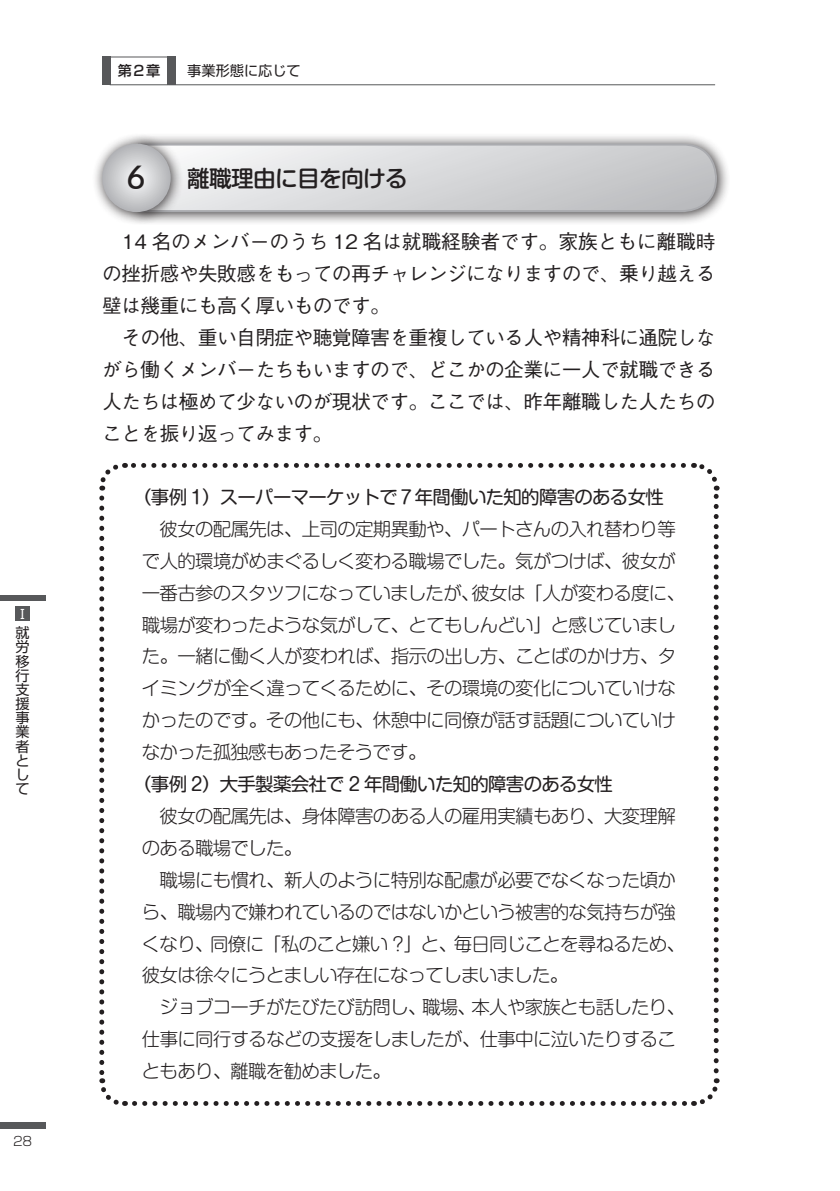
<style>
.page{position:relative;width:840px;height:1191px;background:#fff}
.page>*{position:absolute;margin:0;border:0;box-sizing:border-box;transform-origin:0 0}
.t1{font:34px "OCRB";color:#231f20}
.小見出し{font:500 22.6px "Shin M Go Pro";letter-spacing:-.03em;color:#231f20}
.本文{font:500 19.8px/31.8px "Gothic BBB Pro";letter-spacing:-.035em;color:#231f20;text-align:justify}
.事例-本文{font:300 18.4px/31.8px "Shin M Go Pro";letter-spacing:-.035em;color:#231f20}
.事例-見出し{font:18.4px "Shin M Go Pro";letter-spacing:-.04em;color:#231f20}
.t2{font:14.2px/14.2px "Shin Go Pro";color:#231f20;text-align:justify}
.t3{font:500 14.2px "Shin Go Pro";color:#231f20}
.t4{font:300 12.8px "Shin Go Pro";color:#231f20}
.t5{font:12.8px "Shin Go Pro";color:#fff}
</style>
<div class="page">
<div style="left:126px;top:132px;width:603px;height:93px;background:#231f20;opacity:.9"></div>
<svg style="left:183px;top:143px;width:534px;height:70px;background:#d2d3d5"></svg>
<div style="left:91px;top:132px;width:92px;height:92px;background:#231f20;opacity:.9"></div>
<svg style="left:102px;top:144px;width:69px;height:68px;background:#c9cacc"></svg>
<svg style="left:99px;top:498px;width:27px;height:608px"></svg>
<svg style="left:134px;top:1078px;width:586px;height:28px"></svg>
<svg style="left:692px;top:463px;width:28px;height:607px"></svg>
<svg style="left:99px;top:463px;width:584px;height:27px"></svg>
<div style="left:102px;top:57px;width:9px;height:28px;background:#57585a"></div>
<div style="left:110px;top:57px;width:58px;height:28px;border:1px solid #57585a"></div>
<div style="left:167px;top:57px;width:9px;height:28px;background:#57585a"></div>
<hr style="left:168px;top:84px;width:546px;height:1px;background:#57585a">
<div style="left:0;top:595px;width:45px;height:6px;background:#57585a"></div>
<div style="left:16px;top:607px;width:14px;height:14px;background:#57585a"></div>
<div style="left:0;top:1123px;width:45px;height:6px;background:#57585a"></div>
<p class="t5" style="left:16px;top:603px;width:14px">Ⅰ</p>
<p class="t2" style="left:16px;top:624px;width:15px">就労移行支援事業者として</p>
<p class="t4" style="left:13px;top:1130px;width:20px">28</p>
<p class="t3" style="left:118px;top:59px;width:44px">第２章</p>
<p class="t2" style="left:187px;top:62px;width:115px">事業形態に応じて</p>
<p class="t1" style="left:126px;top:165px;width:22px">6</p>
<p class="小見出し" style="left:187px;top:160px;width:222px">離職理由に目を向ける</p>
<p class="本文" style="left:102px;top:223px;width:614px;text-indent:20px">14 名のメンバーのうち 12 名は就職経験者です。家族ともに離職時の挫折感や失敗感をもっての再チャレンジになりますので、乗り越える壁は幾重にも高く厚いものです。</p>
<p class="本文" style="left:102px;top:319px;width:614px;text-indent:19px">その他、重い自閉症や聴覚障害を重複している人や精神科に通院しながら働くメンバーたちもいますので、どこかの企業に一人で就職できる人たちは極めて少ないのが現状です。ここでは、昨年離職した人たちのことを振り返ってみます。</p>
<p class="事例-見出し" style="left:133px;top:482px;width:532px">（事例 1）スーパーマーケットで７年間働いた知的障害のある女性</p>
<p class="事例-本文" style="left:142px;top:511px;width:544px;text-indent:18px">彼女の配属先は、上司の定期異動や、パートさんの入れ替わり等で人的環境がめまぐるしく変わる職場でした。気がつけば、彼女が一番古参のスタツフになっていましたが、彼女は「人が変わる度に、職場が変わったような気がして、とてもしんどい」と感じていました。一緒に働く人が変われば、指示の出し方、ことばのかけ方、タイミングが全く違ってくるために、その環境の変化についていけなかったのです。その他にも、休憩中に同僚が話す話題についていけなかった孤独感もあったそうです。</p>
<p class="事例-見出し" style="left:133px;top:769px;width:481px">（事例 2）大手製薬会社で 2 年間働いた知的障害のある女性</p>
<p class="事例-本文" style="left:142px;top:798px;width:535px;text-indent:18px">彼女の配属先は、身体障害のある人の雇用実績もあり、大変理解のある職場でした。</p>
<p class="事例-本文" style="left:142px;top:861px;width:544px;text-indent:18px">職場にも慣れ、新人のように特別な配慮が必要でなくなった頃から、職場内で嫌われているのではないかという被害的な気持ちが強くなり、同僚に「私のこと嫌い ?」と、毎日同じことを尋ねるため、彼女は徐々にうとましい存在になってしまいました。</p>
<p class="事例-本文" style="left:142px;top:989px;width:544px;text-indent:18px">ジョブコーチがたびたび訪問し、職場、本人や家族とも話したり、仕事に同行するなどの支援をしましたが、仕事中に泣いたりすることもあり、離職を勧めました。</p>
</div>
